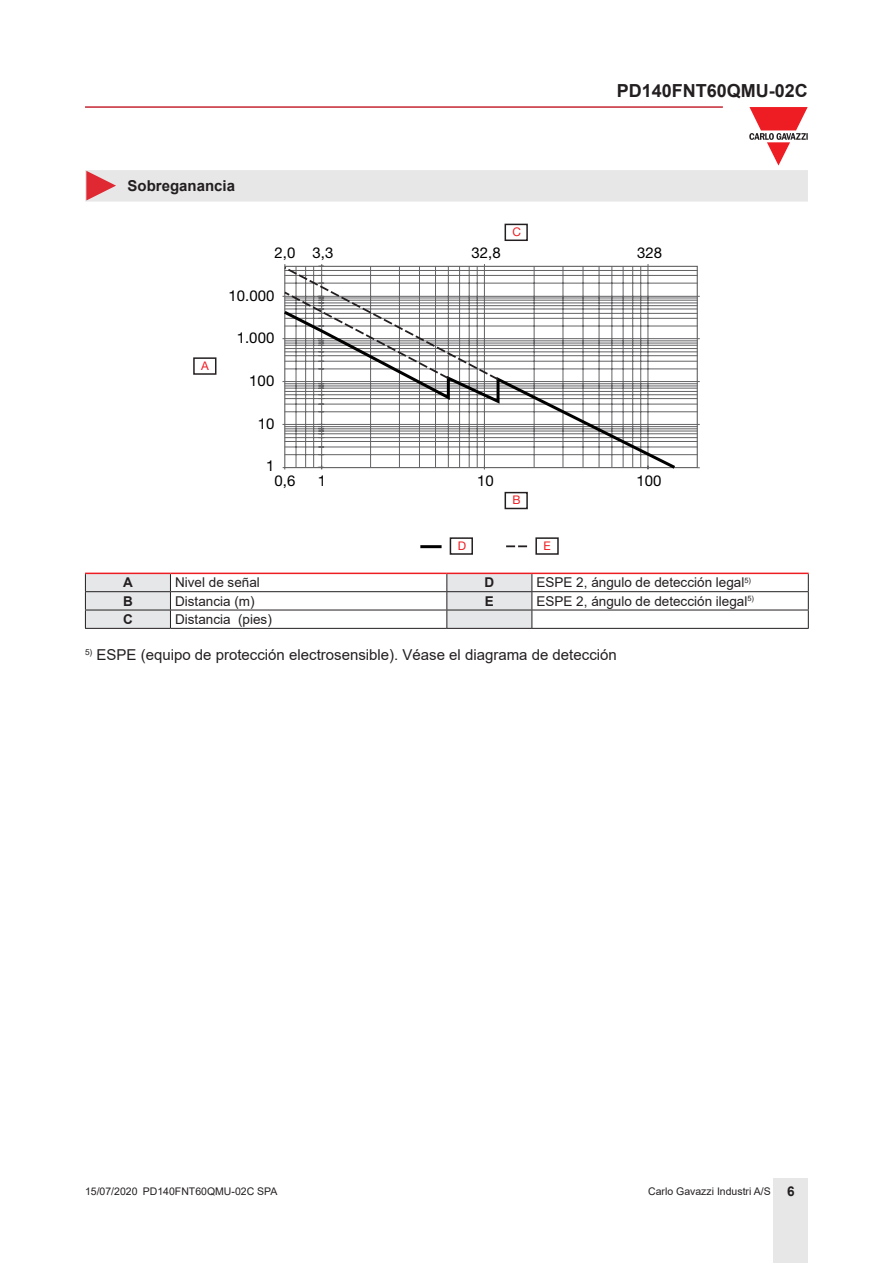
<style>
.page{position:relative;width:893px;height:1263px;background:#fff}
.page>*{position:absolute;margin:0;border:0;box-sizing:border-box;transform-origin:0 0}
.t1{font:700 18px "Arial";color:#231f20}
.Testo{font:15px "Arial";color:#231f20}
.t2{font:15px "Helvetica Neue LT Std";color:#000001}
.Titolo03{font:700 15px "Arial";color:#231f20}
.TestoTabella{font:13.5px "Arial";color:#231f20}
.TestoTabellaFndGCen{font:700 13.5px "Arial";color:#231f20}
.t3{font:11.85px "Helvetica Neue LT Std";color:#ee1d23}
.t4{font:10.5px "Arial";color:#231f20}
.s1{font-weight:700;font-size:13.5px}
</style>
<div class="page">
<hr style="left:85px;top:106px;width:638px;height:2px;background:#c42633">
<div style="left:774px;top:1178px;width:34px;height:85px;background:#e7e7e8"></div>
<svg style="left:85px;top:107px;width:723px;height:95px"></svg>
<hr style="left:285px;top:454px;width:413px;height:1px;background:#636366">
<hr style="left:285px;top:447px;width:413px;height:1px;background:#636366">
<hr style="left:285px;top:441px;width:413px;height:1px;background:#636366">
<hr style="left:285px;top:437px;width:413px;height:1px;background:#636366">
<hr style="left:285px;top:433px;width:413px;height:1px;background:#636366">
<hr style="left:285px;top:431px;width:413px;height:1px;background:#636366">
<hr style="left:285px;top:428px;width:413px;height:1px;background:#636366">
<hr style="left:285px;top:426px;width:413px;height:1px;background:#636366">
<hr style="left:285px;top:411px;width:413px;height:1px;background:#636366">
<hr style="left:285px;top:404px;width:413px;height:1px;background:#636366">
<hr style="left:285px;top:398px;width:413px;height:1px;background:#636366">
<hr style="left:285px;top:394px;width:413px;height:1px;background:#636366">
<hr style="left:285px;top:391px;width:413px;height:1px;background:#636366">
<hr style="left:285px;top:388px;width:413px;height:1px;background:#636366">
<hr style="left:285px;top:386px;width:413px;height:1px;background:#636366">
<hr style="left:285px;top:383px;width:413px;height:1px;background:#636366">
<hr style="left:285px;top:368px;width:413px;height:1px;background:#636366">
<hr style="left:285px;top:361px;width:413px;height:1px;background:#636366">
<hr style="left:285px;top:355px;width:413px;height:1px;background:#636366">
<hr style="left:285px;top:351px;width:413px;height:1px;background:#636366">
<hr style="left:285px;top:348px;width:413px;height:1px;background:#636366">
<hr style="left:285px;top:345px;width:413px;height:1px;background:#636366">
<hr style="left:285px;top:343px;width:413px;height:1px;background:#636366">
<hr style="left:285px;top:340px;width:413px;height:1px;background:#636366">
<hr style="left:285px;top:326px;width:413px;height:1px;background:#636366">
<hr style="left:285px;top:318px;width:413px;height:1px;background:#636366">
<hr style="left:285px;top:313px;width:413px;height:1px;background:#636366">
<hr style="left:285px;top:309px;width:413px;height:1px;background:#636366">
<hr style="left:285px;top:305px;width:413px;height:1px;background:#636366">
<hr style="left:285px;top:303px;width:413px;height:1px;background:#636366">
<hr style="left:285px;top:300px;width:413px;height:1px;background:#636366">
<hr style="left:285px;top:298px;width:413px;height:1px;background:#636366">
<hr style="left:285px;top:283px;width:413px;height:1px;background:#636366">
<hr style="left:285px;top:275px;width:413px;height:1px;background:#636366">
<hr style="left:285px;top:270px;width:413px;height:1px;background:#636366">
<hr style="left:282px;top:424px;width:418px;height:1px;background:#636366">
<hr style="left:282px;top:381px;width:418px;height:1px;background:#636366">
<hr style="left:282px;top:338px;width:418px;height:1px;background:#636366">
<hr style="left:282px;top:296px;width:418px;height:1px;background:#636366">
<hr style="left:534px;top:266px;width:1px;height:201px;background:#636366">
<hr style="left:563px;top:266px;width:1px;height:201px;background:#636366">
<hr style="left:583px;top:266px;width:1px;height:201px;background:#636366">
<hr style="left:599px;top:266px;width:1px;height:201px;background:#636366">
<hr style="left:611px;top:266px;width:1px;height:201px;background:#636366">
<hr style="left:623px;top:266px;width:1px;height:201px;background:#636366">
<hr style="left:632px;top:266px;width:1px;height:201px;background:#636366">
<hr style="left:640px;top:266px;width:1px;height:201px;background:#636366">
<hr style="left:648px;top:266px;width:1px;height:201px;background:#636366">
<svg style="left:282px;top:308px;width:396px;height:162px"></svg>
<svg style="left:282px;top:264px;width:218px;height:141px"></svg>
<div style="left:505px;top:224px;width:23px;height:17px;border:1px solid #231f20"></div>
<div style="left:505px;top:492px;width:23px;height:17px;border:1px solid #231f20"></div>
<div style="left:193px;top:357px;width:23px;height:18px;border:1px solid #231f20"></div>
<hr style="left:420px;top:545px;width:22px;height:3px;background:#000001">
<div style="left:450px;top:537px;width:23px;height:18px;border:1px solid #231f20"></div>
<svg style="left:506px;top:545px;width:21px;height:2px"></svg>
<div style="left:535px;top:537px;width:24px;height:18px;border:1px solid #231f20"></div>
<hr style="left:532px;top:573px;width:277px;height:1px;background:#ee1d23">
<hr style="left:532px;top:591px;width:277px;height:1px;background:#231f20">
<hr style="left:532px;top:610px;width:277px;height:1px;background:#231f20">
<svg style="left:85px;top:573px;width:447px;height:55px"></svg>
<svg style="left:808px;top:574px;width:1px;height:54px"></svg>
<hr style="left:85px;top:628px;width:85px;height:1px;background:#231f20">
<hr style="left:170px;top:628px;width:277px;height:1px;background:#231f20">
<hr style="left:447px;top:628px;width:85px;height:1px;background:#231f20">
<hr style="left:532px;top:628px;width:277px;height:1px;background:#231f20">
<h1 class="t1" style="left:617px;top:78px;width:193px">PD140FNT60QMU-02C</h1>
<p class="Titolo03" style="left:128px;top:175px;width:109px">Sobreganancia</p>
<p class="t2" style="left:275px;top:244px;width:22px">2,0</p>
<p class="t2" style="left:228px;top:286px;width:47px">10.000</p>
<p class="t3" style="left:201px;top:358px;width:9px">A</p>
<p class="t2" style="left:237px;top:329px;width:39px">1.000</p>
<p class="t2" style="left:249px;top:371px;width:27px">100</p>
<p class="t2" style="left:258px;top:414px;width:18px">10</p>
<p class="t2" style="left:266px;top:456px;width:10px">1</p>
<p class="t2" style="left:275px;top:471px;width:22px">0,6</p>
<p class="t3" style="left:513px;top:225px;width:10px">C</p>
<p class="t2" style="left:313px;top:244px;width:22px">3,3</p>
<p class="t2" style="left:472px;top:244px;width:31px">32,8</p>
<p class="t2" style="left:637px;top:244px;width:26px">328</p>
<p class="t2" style="left:318px;top:471px;width:10px">1</p>
<p class="t2" style="left:477px;top:471px;width:18px">10</p>
<p class="t2" style="left:636px;top:471px;width:27px">100</p>
<p class="t3" style="left:513px;top:493px;width:10px">B</p>
<p class="t3" style="left:458px;top:538px;width:10px">D</p>
<p class="t3" style="left:543px;top:538px;width:9px">E</p>
<p class="TestoTabellaFndGCen" style="left:123px;top:573px;width:11px">A</p>
<p class="TestoTabella" style="left:175px;top:573px;width:86px">Nivel de señal</p>
<p class="TestoTabellaFndGCen" style="left:484px;top:573px;width:11px">D</p>
<p class="TestoTabella" style="left:536px;top:573px;width:216px">ESPE 2, ángulo de detección legal<sup>5)</sup></p>
<p class="TestoTabellaFndGCen" style="left:123px;top:591px;width:11px">B</p>
<p class="TestoTabella" style="left:175px;top:592px;width:81px">Distancia (m)</p>
<p class="TestoTabellaFndGCen" style="left:485px;top:591px;width:11px">E</p>
<p class="TestoTabella" style="left:536px;top:592px;width:219px">ESPE 2, ángulo de detección ilegal<sup>5)</sup></p>
<p class="TestoTabellaFndGCen" style="left:123px;top:610px;width:11px">C</p>
<p class="TestoTabella" style="left:175px;top:610px;width:98px">Distancia (pies)</p>
<p class="Testo" style="left:85px;top:644px;width:533px"><sup>5)</sup> ESPE (equipo de protección electrosensible). Véase el diagrama de detección</p>
<p class="t4" style="left:85px;top:1183px;width:194px">15/07/2020 PD140FNT60QMU-02C SPA</p>
<p class="t4" style="left:648px;top:1183px;width:148px">Carlo Gavazzi Industri A/S <span class="s1">6</span></p>
</div>
